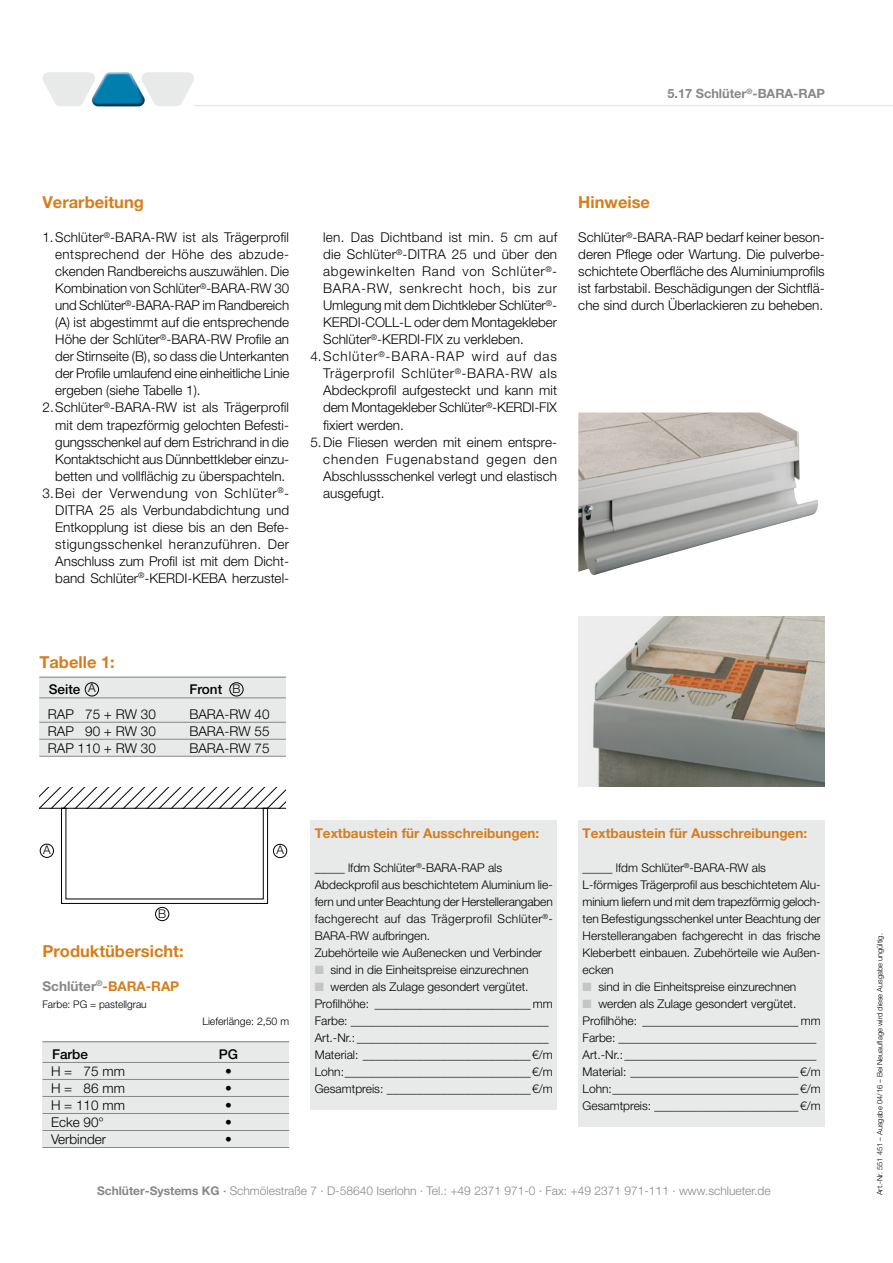
<style>
.page{position:relative;width:893px;height:1263px;background:#fff}
.page>*{position:absolute;margin:0;border:0;box-sizing:border-box;transform-origin:0 0}
.t1{font:700 16.5px "Helvetica Neue LT Pro";color:#d57e1c}
.t2{font:300 13.5px/17px "Helvetica Neue LT Pro";color:#000;text-align:justify}
.t3{font:700 13.5px "Helvetica Neue LT Pro";color:#d57e1c}
.t4{font:300 13.5px "Helvetica Neue LT Pro";letter-spacing:.05em;color:#000}
.t5{font:300 13.5px "Helvetica Neue LT Pro";letter-spacing:.035em;color:#000}
.t6{font:300 13.5px "Helvetica Neue LT Pro";letter-spacing:.055em;color:#000}
.t7{font:300 13.5px "Helvetica Neue LT Pro";letter-spacing:.07em;color:#000}
.t8{font:300 13.5px "Helvetica Neue LT Pro";letter-spacing:.02em;color:#000}
.t9{font:300 13.5px "Helvetica Neue LT Pro";letter-spacing:.065em;color:#000}
.t10{font:500 13.5px "Helvetica Neue LT Pro";color:#000}
.t11{font:700 12.75px "Helvetica Neue LT Pro";color:#868788}
.t12{font:300 12px/17px "Helvetica Neue LT Pro";color:#000}
.t13{font:300 12px "Helvetica Neue LT Pro";color:#868788}
.t14{font:300 10.5px "Helvetica Neue LT Pro";color:#000}
.t15{font:300 7.5px "Helvetica Neue LT Pro";color:#000}
.s1{color:#868788}
.s2{color:#c5c5c7}
.s3{font-weight:700}
.s4{font-weight:500}
</style>
<div class="page">
<hr style="left:194px;top:105px;width:699px;height:1px;background:#e8e9e9">
<svg style="left:43px;top:72px;width:151px;height:34px"></svg>
<div style="left:310px;top:821px;width:247px;height:289px;background:#e8e9e9"></div>
<div style="left:43px;top:1042px;width:246px;height:106px;background:#e8e9e9"></div>
<hr style="left:43px;top:1041px;width:246px;height:1px;background:#868788">
<hr style="left:43px;top:1062px;width:246px;height:1px;background:#868788">
<hr style="left:43px;top:1079px;width:246px;height:1px;background:#868788">
<hr style="left:43px;top:1096px;width:246px;height:1px;background:#868788">
<hr style="left:43px;top:1113px;width:246px;height:1px;background:#868788">
<hr style="left:43px;top:1130px;width:246px;height:1px;background:#868788">
<hr style="left:43px;top:1147px;width:246px;height:1px;background:#868788">
<div style="left:39px;top:677px;width:247px;height:79px;background:#e8e9e9"></div>
<hr style="left:39px;top:676px;width:247px;height:2px;background:#868788">
<hr style="left:39px;top:697px;width:247px;height:1px;background:#868788">
<hr style="left:39px;top:722px;width:247px;height:1px;background:#868788">
<hr style="left:39px;top:739px;width:247px;height:1px;background:#868788">
<hr style="left:39px;top:756px;width:247px;height:1px;background:#868788">
<img style="left:578px;top:412px;width:240px;height:163px">
<img style="left:578px;top:617px;width:247px;height:170px">
<div style="left:85px;top:682px;width:14px;height:14px;border:1px solid #000;border-radius:50%"></div>
<div style="left:230px;top:682px;width:13px;height:14px;border:1px solid #000;border-radius:50%"></div>
<svg style="left:39px;top:787px;width:246px;height:117px"></svg>
<div style="left:40px;top:844px;width:14px;height:14px;border:1px solid #000;border-radius:50%"></div>
<div style="left:155px;top:907px;width:14px;height:14px;border:1px solid #000;border-radius:50%"></div>
<div style="left:273px;top:844px;width:14px;height:14px;border:1px solid #000;border-radius:50%"></div>
<div style="left:578px;top:821px;width:247px;height:306px;background:#e8e9e9"></div>
<p class="t11" style="left:667px;top:86px;width:159px">5.17 Schlüter<sup>®</sup>-BARA-RAP</p>
<p class="t1" style="left:43px;top:192px;width:103px">Verarbeitung</p>
<p class="t2" style="left:43px;top:229px;width:248px">1.Schlüter<sup>®</sup>-BARA-RW ist als Trägerprofil</p>
<p class="t5" style="left:55px;top:246px;width:235px">entsprechend der Höhe des abzude-</p>
<p class="t2" style="left:55px;top:263px;width:235px">ckenden Randbereichs auszuwählen. Die</p>
<p class="t2" style="left:55px;top:280px;width:235px">Kombination von Schlüter<sup>®</sup>-BARA-RW 30</p>
<p class="t2" style="left:55px;top:297px;width:235px">und Schlüter<sup>®</sup>-BARA-RAP im Randbereich</p>
<p class="t2" style="left:55px;top:314px;width:235px">(A) ist abgestimmt auf die entsprechende</p>
<p class="t2" style="left:55px;top:331px;width:235px">Höhe der Schlüter<sup>®</sup>-BARA-RW Profile an</p>
<p class="t2" style="left:55px;top:348px;width:235px">der Stirnseite (B), so dass die Unterkanten</p>
<p class="t2" style="left:55px;top:365px;width:236px">der Profile umlaufend eine einheitliche Linie</p>
<p class="t2" style="left:55px;top:382px;width:147px">ergeben (siehe Tabelle 1).</p>
<p class="t2" style="left:43px;top:399px;width:248px">2.Schlüter<sup>®</sup>-BARA-RW ist als Trägerprofil</p>
<p class="t2" style="left:55px;top:416px;width:235px">mit dem trapezförmig gelochten Befesti-</p>
<p class="t2" style="left:55px;top:433px;width:235px">gungsschenkel auf dem Estrichrand in die</p>
<p class="t2" style="left:55px;top:450px;width:235px">Kontaktschicht aus Dünnbettkleber einzu-</p>
<p class="t2" style="left:55px;top:467px;width:232px">betten und vollflächig zu überspachteln.</p>
<p class="t4" style="left:43px;top:484px;width:248px">3.Bei der Verwendung von Schlüter<sup>®</sup>-</p>
<p class="t2" style="left:55px;top:501px;width:235px">DITRA 25 als Verbundabdichtung und</p>
<p class="t2" style="left:55px;top:518px;width:235px">Entkopplung ist diese bis an den Befe-</p>
<p class="t5" style="left:55px;top:535px;width:235px">stigungsschenkel heranzuführen. Der</p>
<p class="t2" style="left:55px;top:552px;width:234px">Anschluss zum Profil ist mit dem Dicht-</p>
<p class="t2" style="left:55px;top:569px;width:235px">band Schlüter<sup>®</sup>-KERDI-KEBA herzustel-</p>
<p class="t8" style="left:323px;top:229px;width:236px">len. Das Dichtband ist min. 5 cm auf</p>
<p class="t2" style="left:323px;top:246px;width:235px">die Schlüter<sup>®</sup>-DITRA 25 und über den</p>
<p class="t6" style="left:323px;top:263px;width:235px">abgewinkelten Rand von Schlüter<sup>®</sup>-</p>
<p class="t6" style="left:323px;top:280px;width:235px">BARA-RW, senkrecht hoch, bis zur</p>
<p class="t2" style="left:323px;top:297px;width:235px">Umlegung mit dem Dichtkleber Schlüter<sup>®</sup>-</p>
<p class="t2" style="left:323px;top:314px;width:235px">KERDI-COLL-L oder dem Montagekleber</p>
<p class="t2" style="left:323px;top:331px;width:202px">Schlüter<sup>®</sup>-KERDI-FIX zu verkleben.</p>
<p class="t7" style="left:310px;top:348px;width:248px">4.Schlüter<sup>®</sup>-BARA-RAP wird auf das</p>
<p class="t4" style="left:323px;top:365px;width:235px">Trägerprofil Schlüter<sup>®</sup>-BARA-RW als</p>
<p class="t2" style="left:323px;top:382px;width:235px">Abdeckprofil aufgesteckt und kann mit</p>
<p class="t2" style="left:323px;top:399px;width:235px">dem Montagekleber Schlüter<sup>®</sup>-KERDI-FIX</p>
<p class="t2" style="left:323px;top:416px;width:82px">fixiert werden.</p>
<p class="t2" style="left:310px;top:433px;width:248px">5.Die Fliesen werden mit einem entspre-</p>
<p class="t9" style="left:323px;top:450px;width:235px">chenden Fugenabstand gegen den</p>
<p class="t2" style="left:323px;top:467px;width:235px">Abschlussschenkel verlegt und elastisch</p>
<p class="t2" style="left:323px;top:484px;width:63px">ausgefugt.</p>
<p class="t1" style="left:578px;top:192px;width:73px">Hinweise</p>
<p class="t2" style="left:578px;top:229px;width:248px">Schlüter<sup>®</sup>-BARA-RAP bedarf keiner beson&shy;deren Pflege oder Wartung. Die pulverbe&shy;schichtete Oberfläche des Aluminiumprofils ist farbstabil. Beschädigungen der Sichtflä&shy;che sind durch Überlackieren zu beheben.</p>
<p class="t1" style="left:39px;top:651px;width:77px">Tabelle 1:</p>
<p class="t12" style="left:88px;top:679px;width:9px">A</p>
<p class="t12" style="left:232px;top:680px;width:10px">B</p>
<p class="t10" style="left:49px;top:681px;width:33px">Seite</p>
<p class="t10" style="left:189px;top:681px;width:34px">Front</p>
<p class="t2" style="left:48px;top:705px;width:109px">RAP 75 + RW 30</p>
<p class="t2" style="left:189px;top:705px;width:82px">BARA-RW 40</p>
<p class="t2" style="left:48px;top:722px;width:109px">RAP 90 + RW 30</p>
<p class="t2" style="left:189px;top:722px;width:82px">BARA-RW 55</p>
<p class="t2" style="left:48px;top:739px;width:109px">RAP 110 + RW 30</p>
<p class="t2" style="left:189px;top:739px;width:82px">BARA-RW 75</p>
<p class="t12" style="left:43px;top:841px;width:9px">A</p>
<p class="t12" style="left:276px;top:841px;width:9px">A</p>
<p class="t12" style="left:158px;top:904px;width:10px">B</p>
<p class="t1" style="left:43px;top:941px;width:143px">Produktübersicht:</p>
<p class="t3" style="left:43px;top:978px;width:138px"><span class="s1">Schlüter</span><sup>®</sup>-BARA-RAP</p>
<p class="t14" style="left:43px;top:998px;width:106px">Farbe: PG = pastellgrau</p>
<p class="t14" style="left:202px;top:1015px;width:88px">Lieferlänge: 2,50 m</p>
<p class="t10" style="left:52px;top:1046px;width:38px">Farbe</p>
<p class="t10" style="left:219px;top:1046px;width:21px">PG</p>
<p class="t2" style="left:51px;top:1062px;width:75px">H = 75 mm</p>
<p class="t2" style="left:225px;top:1062px;width:8px">•</p>
<p class="t2" style="left:51px;top:1079px;width:75px">H = 86 mm</p>
<p class="t2" style="left:225px;top:1079px;width:8px">•</p>
<p class="t2" style="left:51px;top:1096px;width:75px">H = 110 mm</p>
<p class="t2" style="left:225px;top:1096px;width:8px">•</p>
<p class="t2" style="left:51px;top:1113px;width:54px">Ecke 90°</p>
<p class="t2" style="left:225px;top:1113px;width:8px">•</p>
<p class="t2" style="left:51px;top:1130px;width:57px">Verbinder</p>
<p class="t2" style="left:225px;top:1130px;width:8px">•</p>
<p class="t3" style="left:315px;top:824px;width:226px">Textbaustein für Ausschreibungen:</p>
<p class="t12" style="left:315px;top:859px;width:240px">_____ lfdm Schlüter<sup>®</sup>-BARA-RAP als Abdeckprofil aus beschichtetem Aluminium lie&shy;fern und unter Beachtung der Herstellerangaben fachgerecht auf das Trägerprofil Schlüter<sup>®</sup>- BARA-RW aufbringen.<br>Zubehörteile wie Außenecken und Verbinder</p>
<p class="t12" style="left:315px;top:961px;width:215px"><span class="s2">■</span> sind in die Einheitspreise einzurechnen</p>
<p class="t12" style="left:315px;top:978px;width:240px"><span class="s2">■</span> werden als Zulage gesondert vergütet.<br>Profilhöhe: __________________________ mm Farbe: _________________________________ Art.-Nr.: ________________________________ Material: ____________________________€/m Lohn:_______________________________€/m Gesamtpreis: ________________________€/m</p>
<p class="t3" style="left:583px;top:824px;width:226px">Textbaustein für Ausschreibungen:</p>
<p class="t12" style="left:583px;top:859px;width:240px">_____ lfdm Schlüter<sup>®</sup>-BARA-RW als L-förmiges Trägerprofil aus beschichtetem Alu&shy;minium liefern und mit dem trapezförmig geloch&shy;ten Befestigungsschenkel unter Beachtung der Herstellerangaben fachgerecht in das frische Kleberbett einbauen. Zubehörteile wie Außen&shy;ecken</p>
<p class="t12" style="left:583px;top:978px;width:215px"><span class="s2">■</span> sind in die Einheitspreise einzurechnen</p>
<p class="t12" style="left:583px;top:995px;width:240px"><span class="s2">■</span> werden als Zulage gesondert vergütet.<br>Profilhöhe: __________________________ mm Farbe: _________________________________ Art.-Nr.: ________________________________ Material: ____________________________€/m Lohn:_______________________________€/m Gesamtpreis: ________________________€/m</p>
<p class="t13" style="left:97px;top:1183px;width:675px"><span class="s3">Schlüter-Systems KG</span> <span class="s4">·</span> Schmölestraße 7 · D-58640 Iserlohn · Tel.: +49 2371 971-0 · Fax: +49 2371 971-111 · www.schlueter.de</p>
<p class="t15" style="left:875px;top:1195px;width:263px;rotate:-90deg">Art.-Nr. 551 451 – Ausgabe 04/16 – Bei Neuauflage wird diese Ausgabe ungültig.</p>
</div>
